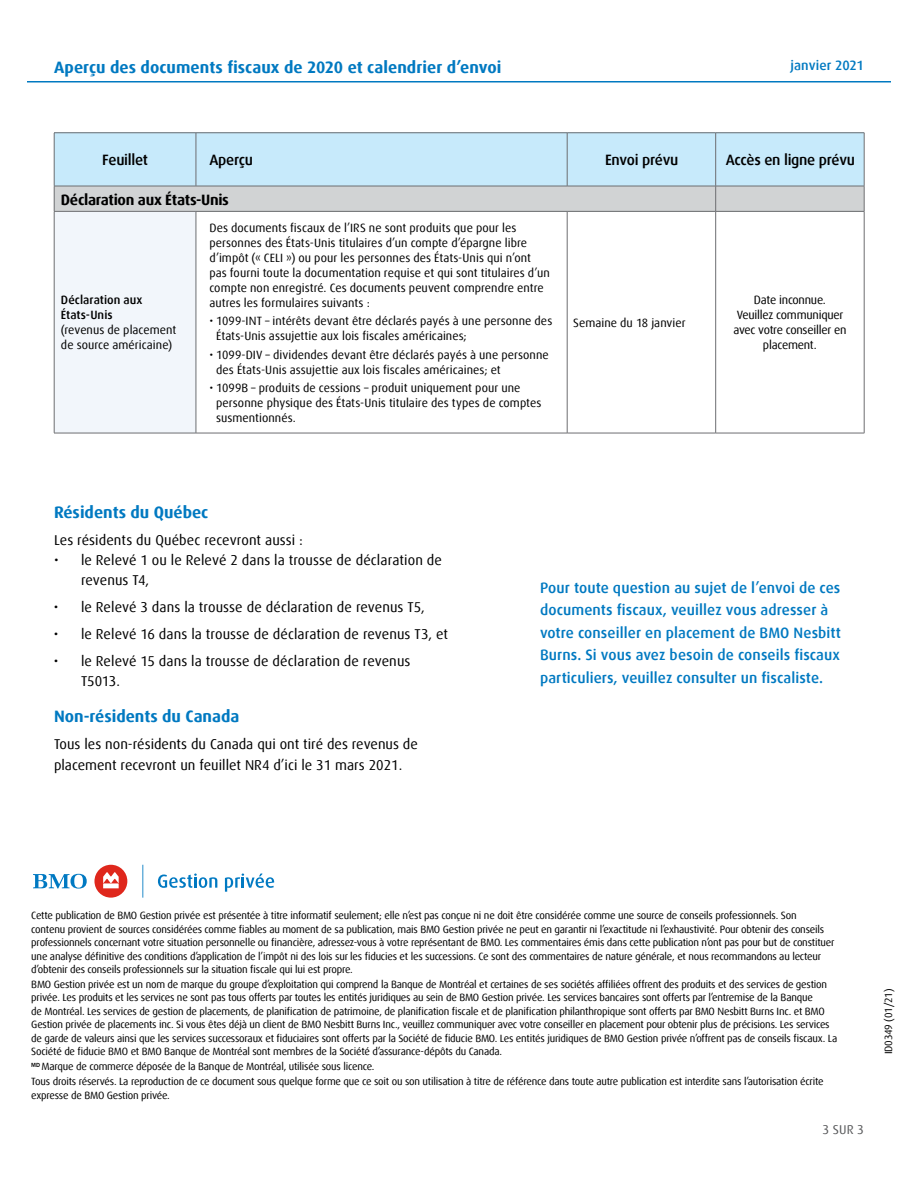
<style>
.page{position:relative;width:918px;height:1188px;background:#fff}
.page>*{position:absolute;margin:0;border:0;box-sizing:border-box;transform-origin:0 0}
.t1{font:700 16.5px "Dax Offc Pro";color:#0079c1}
.t2{font:500 15px/22.5px "Dax Offc Pro";letter-spacing:.005em;color:#0079c1}
.t3{font:500 15px "Dax Offc Pro";letter-spacing:-.02em;color:#000}
.t4{font:700 15px "Dax Offc Pro";letter-spacing:-.02em;color:#000}
.t5{font:14.25px/20.2px "Dax Offc Pro";color:#000}
.t6{font:500 13.5px "Dax Offc Pro";letter-spacing:.005em;color:#0079c1}
.t7{font:12.75px "Dax Offc Pro";color:#58595b}
.t8{font:12px/15px "Dax Offc Pro";letter-spacing:.005em;color:#000}
.t9{font:12px/15px "Dax Offc Pro";letter-spacing:-.02em;color:#000;text-align:center}
.t10{font:10.5px/13.5px "Dax Offc Pro";letter-spacing:-.02em;color:#000}
.s1{font-weight:500}
</style>
<div class="page">
<hr style="left:27px;top:81px;width:864px;height:1px;background:#0079c1">
<div style="left:54px;top:133px;width:142px;height:53px;background:#c7eafb"></div>
<div style="left:196px;top:133px;width:371px;height:53px;background:#c7eafb"></div>
<div style="left:567px;top:133px;width:149px;height:53px;background:#c7eafb"></div>
<div style="left:716px;top:133px;width:148px;height:53px;background:#c7eafb"></div>
<div style="left:54px;top:186px;width:662px;height:25px;background:#d1d3d4"></div>
<div style="left:716px;top:186px;width:148px;height:25px;background:#d1d3d4"></div>
<div style="left:54px;top:211px;width:142px;height:222px;background:#f2f6fb"></div>
<hr style="left:54px;top:133px;width:142px;height:1px;background:#6d6e71">
<hr style="left:54px;top:133px;width:1px;height:53px;background:#6d6e71">
<hr style="left:196px;top:133px;width:371px;height:1px;background:#6d6e71">
<hr style="left:196px;top:133px;width:1px;height:53px;background:#6d6e71">
<hr style="left:567px;top:133px;width:149px;height:1px;background:#6d6e71">
<hr style="left:567px;top:133px;width:1px;height:53px;background:#6d6e71">
<hr style="left:716px;top:133px;width:148px;height:1px;background:#6d6e71">
<hr style="left:715px;top:133px;width:1px;height:53px;background:#6d6e71">
<hr style="left:864px;top:133px;width:1px;height:53px;background:#6d6e71">
<hr style="left:54px;top:186px;width:142px;height:1px;background:#6d6e71">
<svg style="left:54px;top:186px;width:1px;height:25px"></svg>
<hr style="left:196px;top:186px;width:371px;height:1px;background:#6d6e71">
<hr style="left:567px;top:186px;width:149px;height:1px;background:#6d6e71">
<hr style="left:716px;top:186px;width:148px;height:1px;background:#6d6e71">
<svg style="left:715px;top:186px;width:1px;height:25px"></svg>
<svg style="left:864px;top:186px;width:1px;height:25px"></svg>
<hr style="left:54px;top:211px;width:142px;height:1px;background:#6d6e71">
<hr style="left:54px;top:212px;width:1px;height:221px;background:#6d6e71">
<hr style="left:196px;top:211px;width:371px;height:1px;background:#6d6e71">
<hr style="left:196px;top:212px;width:1px;height:221px;background:#6d6e71">
<hr style="left:567px;top:211px;width:149px;height:1px;background:#6d6e71">
<hr style="left:567px;top:212px;width:1px;height:221px;background:#6d6e71">
<hr style="left:716px;top:211px;width:148px;height:1px;background:#6d6e71">
<hr style="left:715px;top:212px;width:1px;height:221px;background:#6d6e71">
<hr style="left:864px;top:212px;width:1px;height:221px;background:#6d6e71">
<hr style="left:54px;top:433px;width:142px;height:1px;background:#6d6e71">
<hr style="left:196px;top:433px;width:371px;height:1px;background:#6d6e71">
<hr style="left:567px;top:433px;width:149px;height:1px;background:#6d6e71">
<hr style="left:716px;top:433px;width:148px;height:1px;background:#6d6e71">
<div style="left:94px;top:865px;width:33px;height:33px;background:#df271c;border-radius:50%"></div>
<svg style="left:103px;top:872px;width:16px;height:16px"></svg>
<svg style="left:158px;top:873px;width:59px;height:15px"></svg>
<svg style="left:225px;top:873px;width:49px;height:19px"></svg>
<svg style="left:142px;top:865px;width:1px;height:33px"></svg>
<svg style="left:33px;top:874px;width:54px;height:15px"></svg>
<h1 class="t1" style="left:54px;top:57px;width:449px">Aperçu des documents fiscaux de 2020 et calendrier d’envoi</h1>
<p class="t6" style="left:790px;top:57px;width:75px">janvier 2021</p>
<h2 class="t3" style="left:102px;top:150px;width:47px">Feuillet</h2>
<h2 class="t3" style="left:209px;top:150px;width:45px">Aperçu</h2>
<h2 class="t3" style="left:605px;top:150px;width:75px">Envoi prévu</h2>
<h2 class="t3" style="left:726px;top:150px;width:131px">Accès en ligne prévu</h2>
<p class="t4" style="left:61px;top:190px;width:170px">Déclaration aux États-Unis</p>
<p class="t8" style="left:61px;top:293px;width:117px"><span class="s1">Déclaration aux<br>États-Unis<br></span>(revenus de placement de source américaine)</p>
<p class="t8" style="left:209px;top:220px;width:342px">Des documents fiscaux de l’IRS ne sont produits que pour les personnes des États-Unis titulaires d’un compte d’épargne libre d’impôt (« CELI ») ou pour les personnes des États-Unis qui n’ont pas fourni toute la documentation requise et qui sont titulaires d’un compte non enregistré. Ces documents peuvent comprendre entre autres les formulaires suivants :</p>
<p class="t8" style="left:216px;top:314px;width:338px;text-indent:-7px">• 1099-INT – intérêts devant être déclarés payés à une personne des<br>États-Unis assujettie aux lois fiscales américaines;</p>
<p class="t8" style="left:216px;top:347px;width:334px;text-indent:-7px">• 1099-DIV – dividendes devant être déclarés payés à une personne des États-Unis assujettie aux lois fiscales américaines; et</p>
<p class="t8" style="left:216px;top:381px;width:327px;text-indent:-7px">• 1099B – produits de cessions – produit uniquement pour une personne physique des États-Unis titulaire des types de comptes susmentionnés.</p>
<p class="t8" style="left:573px;top:315px;width:114px">Semaine du 18 janvier</p>
<p class="t9" style="left:733px;top:293px;width:115px">Date inconnue.<br>Veuillez communiquer avec votre conseiller en placement.</p>
<h1 class="t1" style="left:54px;top:501px;width:156px">Résidents du Québec</h1>
<p class="t5" style="left:54px;top:530px;width:250px">Les résidents du Québec recevront aussi :</p>
<p class="t5" style="left:81px;top:550px;width:363px;text-indent:-27px">• le Relevé 1 ou le Relevé 2 dans la trousse de déclaration de revenus T4,</p>
<p class="t5" style="left:54px;top:597px;width:372px">• le Relevé 3 dans la trousse de déclaration de revenus T5,</p>
<p class="t5" style="left:54px;top:624px;width:396px">• le Relevé 16 dans la trousse de déclaration de revenus T3, et</p>
<p class="t5" style="left:81px;top:651px;width:331px;text-indent:-27px">• le Relevé 15 dans la trousse de déclaration de revenus<br>T5013.</p>
<h1 class="t1" style="left:54px;top:706px;width:187px">Non-résidents du Canada</h1>
<p class="t5" style="left:54px;top:734px;width:365px">Tous les non-résidents du Canada qui ont tiré des revenus de placement recevront un feuillet NR4 d’ici le 31 mars 2021.</p>
<p class="t2" style="left:540px;top:576px;width:303px">Pour toute question au sujet de l’envoi de ces documents fiscaux, veuillez vous adresser à votre conseiller en placement de BMO Nesbitt Burns. Si vous avez besoin de conseils fiscaux particuliers, veuillez consulter un fiscaliste.</p>
<p class="t10" style="left:31px;top:909px;width:805px">Cette publication de BMO Gestion privée est présentée à titre informatif seulement; elle n’est pas conçue ni ne doit être considérée comme une source de conseils professionnels. Son<br>contenu provient de sources considérées comme fiables au moment de sa publication, mais BMO Gestion privée ne peut en garantir ni l’exactitude ni l’exhaustivité. Pour obtenir des conseils professionnels concernant votre situation personnelle ou financière, adressez-vous à votre représentant de BMO. Les commentaires émis dans cette publication n’ont pas pour but de constituer une analyse définitive des conditions d’application de l’impôt ni des lois sur les fiducies et les successions. Ce sont des commentaires de nature générale, et nous recommandons au lecteur d’obtenir des conseils professionnels sur la situation fiscale qui lui est propre.</p>
<p class="t10" style="left:31px;top:978px;width:808px">BMO Gestion privée est un nom de marque du groupe d’exploitation qui comprend la Banque de Montréal et certaines de ses sociétés affiliées offrent des produits et des services de gestion privée. Les produits et les services ne sont pas tous offerts par toutes les entités juridiques au sein de BMO Gestion privée. Les services bancaires sont offerts par l’entremise de la Banque<br>de Montréal. Les services de gestion de placements, de planification de patrimoine, de planification fiscale et de planification philanthropique sont offerts par BMO Nesbitt Burns Inc. et BMO Gestion privée de placements inc. Si vous êtes déjà un client de BMO Nesbitt Burns Inc., veuillez communiquer avec votre conseiller en placement pour obtenir plus de précisions. Les services de garde de valeurs ainsi que les services successoraux et fiduciaires sont offerts par la Société de fiducie BMO. Les entités juridiques de BMO Gestion privée n’offrent pas de conseils fiscaux. La Société de fiducie BMO et BMO Banque de Montréal sont membres de la Société d’assurance-dépôts du Canada.</p>
<p class="t10" style="left:31px;top:1060px;width:345px"><sup>MD</sup> Marque de commerce déposée de la Banque de Montréal, utilisée sous licence.</p>
<p class="t10" style="left:31px;top:1075px;width:794px">Tous droits réservés. La reproduction de ce document sous quelque forme que ce soit ou son utilisation à titre de référence dans toute autre publication est interdite sans l’autorisation écrite expresse de BMO Gestion privée.</p>
<p class="t7" style="left:823px;top:1121px;width:43px">3 SUR 3</p>
<p class="t10" style="left:882px;top:1054px;width:67px;rotate:-90deg">ID0349 (01/21)</p>
</div>
